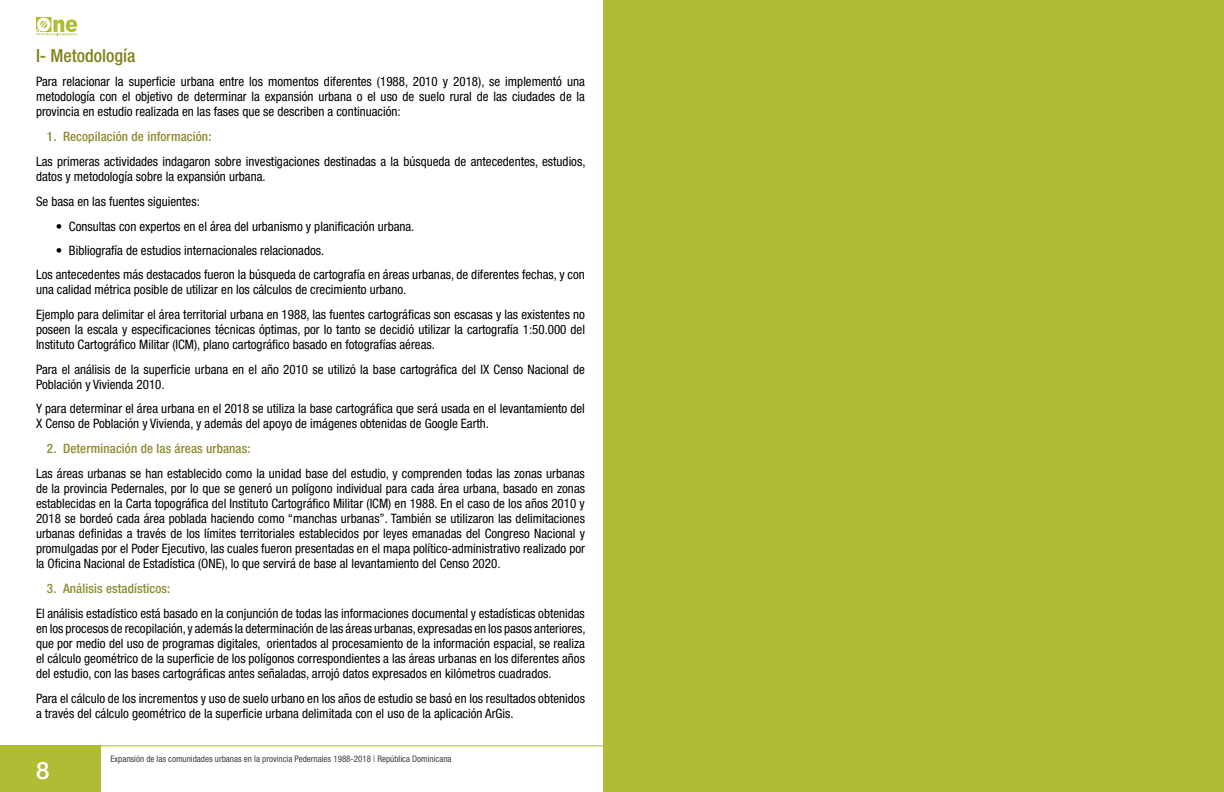
<style>
.page{position:relative;width:1224px;height:792px;background:#fff}
.page>*{position:absolute;margin:0;border:0;box-sizing:border-box;transform-origin:0 0}
.t1{font:500 24px "Helvetica Neue LT Std";color:#fff}
.t2{font:500 condensed 18px "Helvetica Neue LT Std";color:#82821c}
.t3{font:condensed 13px/15px "Helvetica Neue LT Std";color:#000}
.t4{font:500 condensed 13px "Helvetica Neue LT Std";letter-spacing:.01em;color:#8c8b2d}
.t5{font:condensed 9px "Helvetica Neue LT Std";color:#414042}
</style>
<div class="page">
<div style="left:0;top:745px;width:101px;height:47px;background:#b0bd34"></div>
<hr style="left:97px;top:745px;width:1127px;height:1px;background:#b0bd34">
<svg style="left:36px;top:17px;width:41px;height:19px"></svg>
<div style="left:603px;top:0;width:621px;height:792px;background:#b0bd34"></div>
<h2 class="t2" style="left:36px;top:45px;width:101px">I- Metodología</h2>
<p class="t3" style="left:36px;top:74px;width:551px;text-align:justify">Para relacionar la superficie urbana entre los momentos diferentes (1988, 2010 y 2018), se implementó una metodología con el objetivo de determinar la expansión urbana o el uso de suelo rural de las ciudades de la provincia en estudio realizada en las fases que se describen a continuación:</p>
<p class="t4" style="left:47px;top:129px;width:166px">1. Recopilación de información:</p>
<p class="t3" style="left:36px;top:154px;width:551px">Las primeras actividades indagaron sobre investigaciones destinadas a la búsqueda de antecedentes, estudios, datos y metodología sobre la expansión urbana.</p>
<p class="t3" style="left:36px;top:194px;width:165px">Se basa en las fuentes siguientes:</p>
<p class="t3" style="left:56px;top:219px;width:360px">• Consultas con expertos en el área del urbanismo y planificación urbana.</p>
<p class="t3" style="left:36px;top:238px;width:550px;line-height:23.9px;text-indent:20px">• Bibliografía de estudios internacionales relacionados.<br>Los antecedentes más destacados fueron la búsqueda de cartografía en áreas urbanas, de diferentes fechas, y con</p>
<p class="t3" style="left:36px;top:277px;width:550px;line-height:24.9px">una calidad métrica posible de utilizar en los cálculos de crecimiento urbano.<br>Ejemplo para delimitar el área territorial urbana en 1988, las fuentes cartográficas son escasas y las existentes no</p>
<p class="t3" style="left:36px;top:321px;width:551px">poseen la escala y especificaciones técnicas óptimas, por lo tanto se decidió utilizar la cartografía 1:50.000 del<br>Instituto Cartográfico Militar (ICM), plano cartográfico basado en fotografías aéreas.</p>
<p class="t3" style="left:36px;top:361px;width:550px">Para el análisis de la superficie urbana en el año 2010 se utilizó la base cartográfica del IX Censo Nacional de<br>Población y Vivienda 2010.</p>
<p class="t3" style="left:36px;top:401px;width:550px">Y para determinar el área urbana en el 2018 se utiliza la base cartográfica que será usada en el levantamiento del<br>X Censo de Población y Vivienda, y además del apoyo de imágenes obtenidas de Google Earth.</p>
<p class="t4" style="left:47px;top:441px;width:205px">2. Determinación de las áreas urbanas:</p>
<p class="t3" style="left:36px;top:466px;width:551px;text-align:justify">Las áreas urbanas se han establecido como la unidad base del estudio, y comprenden todas las zonas urbanas de la provincia Pedernales, por lo que se generó un polígono individual para cada área urbana, basado en zonas establecidas en la Carta topográfica del Instituto Cartográfico Militar (ICM) en 1988. En el caso de los años 2010 y 2018 se bordeó cada área poblada haciendo como “manchas urbanas”. También se utilizaron las delimitaciones urbanas definidas a través de los límites territoriales establecidos por leyes emanadas del Congreso Nacional y promulgadas por el Poder Ejecutivo, las cuales fueron presentadas en el mapa político-administrativo realizado por la Oficina Nacional de Estadística (ONE), lo que servirá de base al levantamiento del Censo 2020.</p>
<p class="t4" style="left:47px;top:581px;width:125px">3. Análisis estadísticos:</p>
<p class="t3" style="left:36px;top:606px;width:551px;text-align:justify">El análisis estadístico está basado en la conjunción de todas las informaciones documental y estadísticas obtenidas en los procesos de recopilación, y además la determinación de las áreas urbanas, expresadas en los pasos anteriores, que por medio del uso de programas digitales, orientados al procesamiento de la información espacial, se realiza el cálculo geométrico de la superficie de los polígonos correspondientes a las áreas urbanas en los diferentes años del estudio, con las bases cartográficas antes señaladas, arrojó datos expresados en kilómetros cuadrados.</p>
<p class="t3" style="left:36px;top:690px;width:551px">Para el cálculo de los incrementos y uso de suelo urbano en los años de estudio se basó en los resultados obtenidos a través del cálculo geométrico de la superficie urbana delimitada con el uso de la aplicación ArGis.</p>
<h1 class="t1" style="left:36px;top:757px;width:15px">8</h1>
<p class="t5" style="left:110px;top:753px;width:343px">Expansión de las comunidades urbanas en la provincia Pedernales 1988-2018 | República Dominicana</p>
</div>
